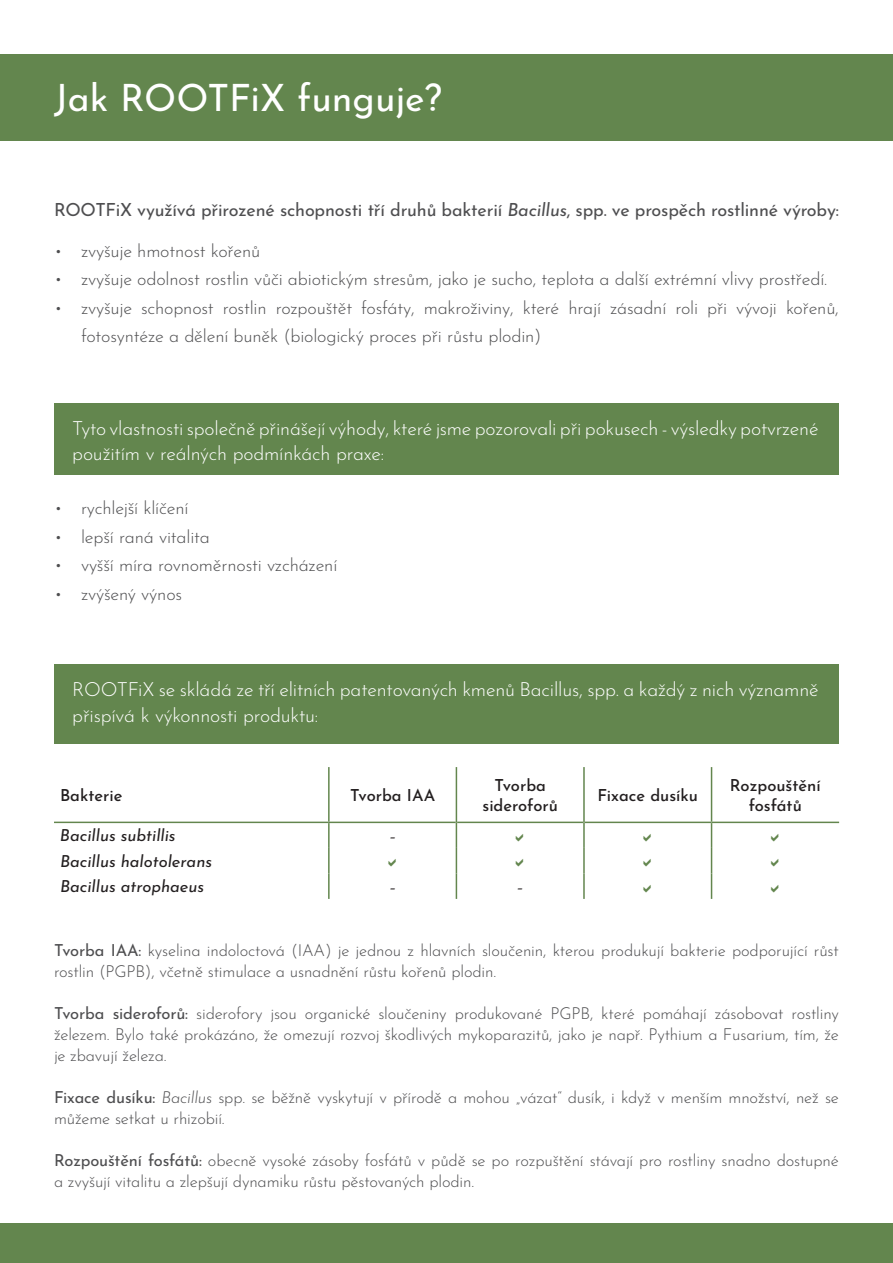
<style>
.page{position:relative;width:893px;height:1263px;background:#fff}
.page>*{position:absolute;margin:0;border:0;box-sizing:border-box;transform-origin:0 0}
.t1{font:37.5px "Josefin Sans";color:#fff}
.t2{font:300 19.5px/25.5px "Josefin Sans";letter-spacing:-.01em;color:#fff}
.t3{font:300 18px/28.5px "Josefin Sans";letter-spacing:-.01em;color:#4e4e50}
.t4{font:18px "Josefin Sans";letter-spacing:-.01em;color:#4e4e50}
.t5{font:18px "Minion Pro";color:#231f20}
.t6{font:300 16.5px/21px "Josefin Sans";letter-spacing:-.01em;color:#4e4e50}
.t7{font:500 16.5px/19.8px "Josefin Sans";color:#231f20;text-align:center}
.t8{font:italic 16.5px/25.5px "Josefin Sans";color:#231f20}
.s1{font-style:italic}
.s2{font-weight:400}
</style>
<div class="page">
<div style="left:0;top:54px;width:893px;height:86px;background:#63864e"></div>
<div style="left:54px;top:403px;width:785px;height:72px;background:#63864e"></div>
<div style="left:54px;top:664px;width:785px;height:80px;background:#63864e"></div>
<hr style="left:328px;top:767px;width:2px;height:55px;background:#63864e">
<hr style="left:54px;top:822px;width:275px;height:1px;background:#63864e">
<hr style="left:328px;top:823px;width:2px;height:25px;background:#63864e">
<hr style="left:328px;top:848px;width:2px;height:25px;background:#63864e">
<hr style="left:328px;top:873px;width:2px;height:26px;background:#63864e">
<hr style="left:329px;top:822px;width:127px;height:1px;background:#63864e">
<hr style="left:457px;top:822px;width:126px;height:1px;background:#63864e">
<hr style="left:585px;top:822px;width:126px;height:1px;background:#63864e">
<hr style="left:711px;top:822px;width:128px;height:1px;background:#63864e">
<hr style="left:456px;top:767px;width:1px;height:55px;background:#63864e">
<hr style="left:583px;top:767px;width:2px;height:55px;background:#63864e">
<hr style="left:711px;top:767px;width:1px;height:55px;background:#63864e">
<hr style="left:583px;top:822px;width:2px;height:26px;background:#63864e">
<hr style="left:583px;top:848px;width:2px;height:25px;background:#63864e">
<svg style="left:456px;top:822px;width:1px;height:77px"></svg>
<hr style="left:583px;top:873px;width:2px;height:26px;background:#63864e">
<svg style="left:711px;top:823px;width:1px;height:76px"></svg>
<div style="left:0;top:1223px;width:893px;height:40px;background:#63864e"></div>
<h1 class="t1" style="left:54px;top:67px;width:389px">Jak ROOTFiX funguje?</h1>
<p class="t4" style="left:54px;top:194px;width:786px">ROOTFiX využívá přirozené schopnosti tří druhů bakterií <span class="s1">Bacillus</span>, spp. ve prospěch rostlinné výroby:</p>
<p class="t3" style="left:54px;top:235px;width:208px">• zvyšuje hmotnost kořenů</p>
<p class="t3" style="left:54px;top:263px;width:775px">• zvyšuje odolnost rostlin vůči abiotickým stresům, jako je sucho, teplota a další extrémní vlivy prostředí.</p>
<p class="t3" style="left:81px;top:292px;width:759px;text-indent:-27px">• zvyšuje schopnost rostlin rozpouštět fosfáty, makroživiny, které hrají zásadní roli při vývoji kořenů, fotosyntéze a dělení buněk (biologický proces při růstu plodin)</p>
<p class="t2" style="left:72px;top:413px;width:748px">Tyto vlastnosti společně přinášejí výhody, které jsme pozorovali při pokusech - výsledky potvrzené použitím v reálných podmínkách praxe:</p>
<p class="t3" style="left:54px;top:492px;width:136px">• rychlejší klíčení</p>
<p class="t3" style="left:54px;top:521px;width:157px">• lepší raná vitalita</p>
<p class="t3" style="left:54px;top:549px;width:285px">• vyšší míra rovnoměrnosti vzcházení</p>
<p class="t3" style="left:54px;top:578px;width:130px">• zvýšený výnos</p>
<p class="t2" style="left:72px;top:675px;width:748px">ROOTFiX se skládá ze tří elitních patentovaných kmenů Bacillus, spp. a každý z nich významně přispívá k výkonnosti produktu:</p>
<p class="t7" style="left:60px;top:783px;width:64px">Bakterie</p>
<p class="t7" style="left:350px;top:783px;width:87px">Tvorba IAA</p>
<p class="t7" style="left:482px;top:773px;width:77px">Tvorba sideroforů</p>
<p class="t7" style="left:597px;top:783px;width:102px">Fixace dusíku</p>
<p class="t7" style="left:730px;top:773px;width:92px">Rozpouštění fosfátů</p>
<p class="t8" style="left:60px;top:821px;width:117px">Bacillus subtillis</p>
<p class="t5" style="left:389px;top:825px;width:8px">-</p>
<p class="t8" style="left:60px;top:847px;width:154px">Bacillus halotolerans<br>Bacillus atrophaeus</p>
<p class="t5" style="left:389px;top:876px;width:8px">-</p>
<p class="t5" style="left:517px;top:876px;width:8px">-</p>
<p class="t6" style="left:54px;top:938px;width:786px"><span class="s2">Tvorba IAA:</span> kyselina indoloctová (IAA) je jednou z hlavních sloučenin, kterou produkují bakterie podporující růst rostlin (PGPB), včetně stimulace a usnadnění růstu kořenů plodin.</p>
<p class="t6" style="left:54px;top:1001px;width:786px;text-align:justify"><span class="s2">Tvorba sideroforů:</span> siderofory jsou organické sloučeniny produkované PGPB, které pomáhají zásobovat rostliny železem. Bylo také prokázáno, že omezují rozvoj škodlivých mykoparazitů, jako je např. Pythium a Fusarium, tím, že je zbavují železa.</p>
<p class="t6" style="left:54px;top:1085px;width:786px"><span class="s2">Fixace dusíku:</span> <span class="s1">Bacillus</span> spp. se běžně vyskytují v přírodě a mohou „vázat“ dusík, i když v menším množství, než se můžeme setkat u rhizobií.</p>
<p class="t6" style="left:54px;top:1148px;width:786px"><span class="s2">Rozpouštění fosfátů:</span> obecně vysoké zásoby fosfátů v půdě se po rozpuštění stávají pro rostliny snadno dostupné a zvyšují vitalitu a zlepšují dynamiku růstu pěstovaných plodin.</p>
</div>
